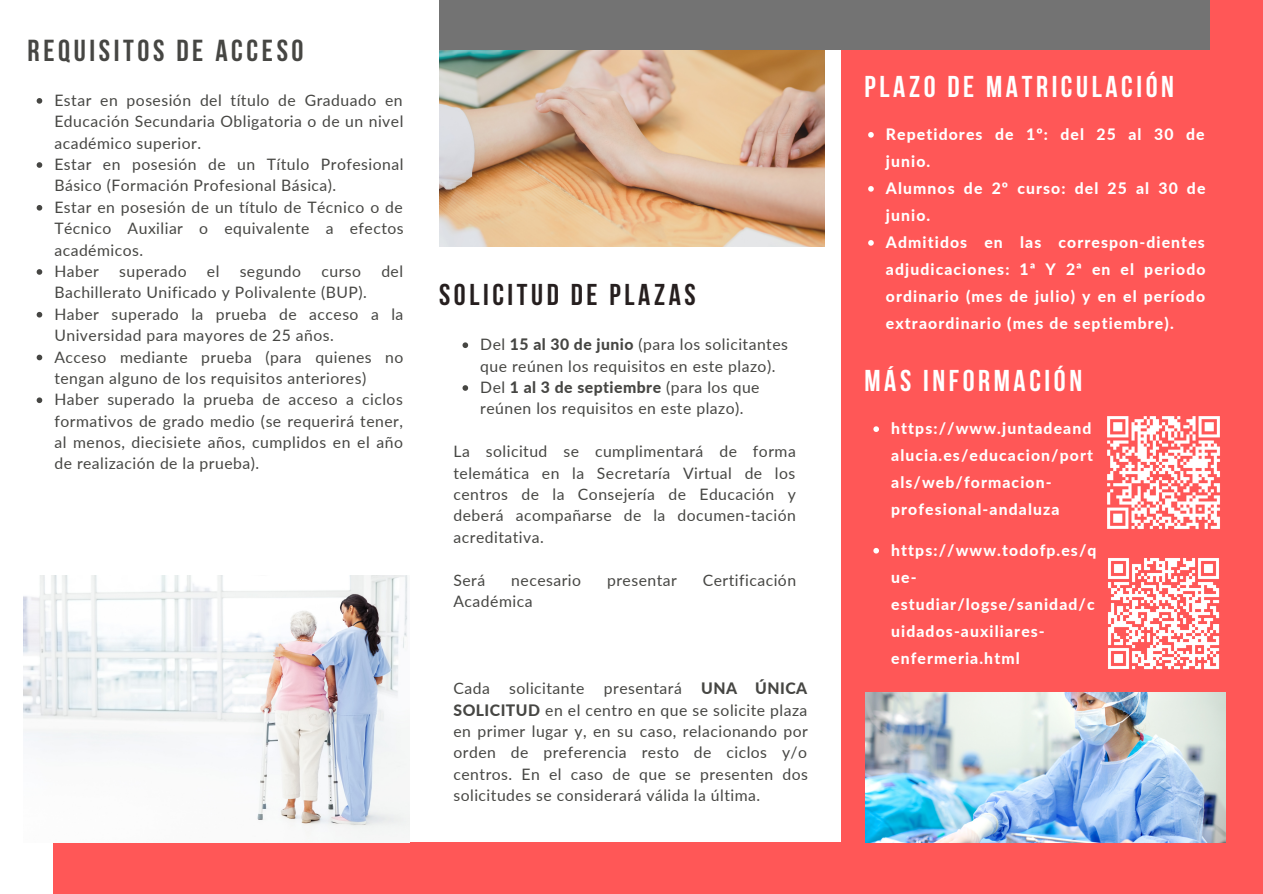
<style>
.page{position:relative;width:1263px;height:894px;background:#fff}
.page>*{position:absolute;margin:0;border:0;box-sizing:border-box;transform-origin:0 0}
.t1{font:700 30.3px "Bebas Neue";letter-spacing:.12em;color:#464643}
.t2{font:700 30px "Bebas Neue";letter-spacing:.12em;color:#fff}
.t3{font:700 30px "Bebas Neue";letter-spacing:.12em;color:#261f1f}
.t4{font:15.75px/21.3px "Lato";letter-spacing:.03em;color:#464643}
.t5{font:800 15.75px/27px "Lato";letter-spacing:.07em;color:#fff}
.s1{font-weight:800}
</style>
<div class="page">
<img style="left:439px;top:49px;width:386px;height:198px">
<div style="left:841px;top:0;width:422px;height:893px;background:#ff5757"></div>
<div style="left:439px;top:0;width:770px;height:49px;background:#737373"></div>
<div style="left:53px;top:841px;width:1182px;height:52px;background:#ff5757"></div>
<img style="left:1108px;top:558px;width:112px;height:112px">
<img style="left:1107px;top:416px;width:113px;height:113px">
<svg style="left:868px;top:132px;width:6px;height:6px"></svg>
<svg style="left:868px;top:186px;width:6px;height:6px"></svg>
<svg style="left:868px;top:240px;width:6px;height:6px"></svg>
<svg style="left:462px;top:342px;width:6px;height:6px"></svg>
<svg style="left:462px;top:385px;width:6px;height:5px"></svg>
<svg style="left:873px;top:426px;width:6px;height:6px"></svg>
<svg style="left:873px;top:547px;width:6px;height:6px"></svg>
<img style="left:24px;top:575px;width:385px;height:267px">
<img style="left:865px;top:692px;width:360px;height:150px">
<svg style="left:37px;top:98px;width:5px;height:6px"></svg>
<svg style="left:37px;top:162px;width:5px;height:6px"></svg>
<svg style="left:37px;top:205px;width:5px;height:5px"></svg>
<svg style="left:37px;top:269px;width:5px;height:6px"></svg>
<svg style="left:37px;top:312px;width:5px;height:5px"></svg>
<svg style="left:37px;top:354px;width:5px;height:6px"></svg>
<svg style="left:37px;top:397px;width:5px;height:6px"></svg>
<h1 class="t1" style="left:28px;top:38px;width:277px">REQUISITOS DE ACCESO</h1>
<p class="t4" style="left:54px;top:89px;width:351px">Estar en posesión del título de Graduado en Educación Secundaria Obligatoria o de un nivel académico superior.<br>Estar en posesión de un Título Profesional Básico (Formación Profesional Básica).<br>Estar en posesión de un título de Técnico o de Técnico Auxiliar o equivalente a efectos académicos.<br>Haber</p>
<p class="t4" style="left:119px;top:260px;width:69px">superado</p>
<p class="t4" style="left:207px;top:260px;width:14px">el</p>
<p class="t4" style="left:240px;top:260px;width:63px">segundo</p>
<p class="t4" style="left:321px;top:260px;width:41px">curso</p>
<p class="t4" style="left:381px;top:260px;width:23px">del</p>
<p class="t4" style="left:54px;top:281px;width:351px">Bachillerato Unificado y Polivalente (BUP).<br>Haber superado la prueba de acceso a la Universidad para mayores de 25 años.<br>Acceso mediante prueba (para quienes no tengan alguno de los requisitos anteriores)<br>Haber superado la prueba de acceso a ciclos formativos de grado medio (se requerirá tener, al menos, diecisiete años, cumplidos en el año de realización de la prueba).</p>
<h2 class="t3" style="left:439px;top:282px;width:258px">SOLICITUD DE PLAZAS</h2>
<p class="t4" style="left:480px;top:333px;width:309px">Del <span class="s1">15 al 30 de junio</span> (para los solicitantes que reúnen los requisitos en este plazo).<br>Del <span class="s1">1 al 3 de septiembre</span> (para los que reúnen los requisitos en este plazo).</p>
<p class="t4" style="left:453px;top:440px;width:344px;text-align:justify">La solicitud se cumplimentará de forma telemática en la Secretaría Virtual de los centros de la Consejería de Educación y deberá acompañarse de la documen-tación acreditativa.</p>
<p class="t4" style="left:453px;top:568px;width:33px">Será</p>
<p class="t4" style="left:511px;top:568px;width:71px">necesario</p>
<p class="t4" style="left:607px;top:568px;width:71px">presentar</p>
<p class="t4" style="left:703px;top:568px;width:95px">Certificación</p>
<p class="t4" style="left:453px;top:590px;width:80px">Académica</p>
<p class="t4" style="left:453px;top:677px;width:356px;text-align:justify">Cada solicitante presentará <span class="s1">UNA ÚNICA SOLICITUD</span> en el centro en que se solicite plaza en primer lugar y, en su caso, relacionando por orden de preferencia resto de ciclos y/o centros. En el caso de que se presenten dos solicitudes se considerará válida la última.</p>
<h2 class="t2" style="left:864px;top:74px;width:311px">PLAZO DE MATRICULACIÓN</h2>
<p class="t5" style="left:886px;top:120px;width:321px">Repetidores de 1º: del 25 al 30 de junio.<br>Alumnos de 2º curso: del 25 al 30 de junio.<br>Admitidos en las correspon-dientes adjudicaciones: 1ª Y 2ª en el periodo ordinario (mes de julio) y en el período extraordinario (mes de septiembre).</p>
<h2 class="t2" style="left:864px;top:368px;width:219px">MÁS INFORMACIÓN</h2>
<p class="t5" style="left:891px;top:414px;width:203px">https://www.juntadeand alucia.es/educacion/port als/web/formacion&shy;profesional-andaluza</p>
<p class="t5" style="left:891px;top:536px;width:207px">https://www.todofp.es/q ue&shy;estudiar/logse/sanidad/c uidados-auxiliares&shy;enfermeria.html</p>
</div>
